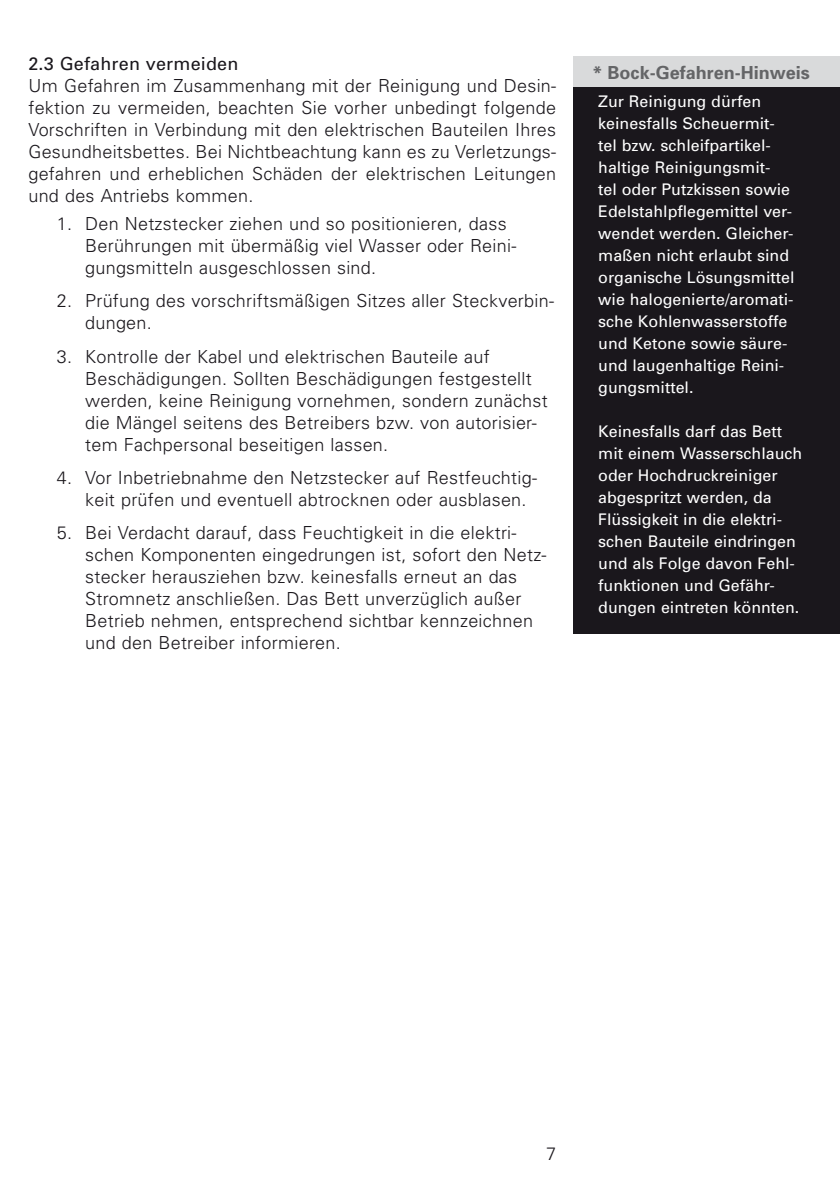
<style>
.page{position:relative;width:840px;height:1191px;background:#fff}
.page>*{position:absolute;margin:0;border:0;box-sizing:border-box;transform-origin:0 0}
.t1{font:300 18px/22px "Univers";letter-spacing:.015em;color:#1a171c}
.t2{font:700 18px "Univers";color:#646567}
.t3{font:18px "Univers";letter-spacing:.01em;color:#1a171c}
.t4{font:16px/22px "Univers";color:#fff}
</style>
<div class="page">
<div style="left:573px;top:57px;width:266px;height:30px;background:#d9dadb"></div>
<div style="left:573px;top:87px;width:266px;height:546px;background:#1a171c"></div>
<p class="t3" style="left:28px;top:57px;width:211px">2.3 Gefahren vermeiden</p>
<p class="t1" style="left:28px;top:76px;width:529px;text-align:justify">Um Gefahren im Zusammenhang mit der Reinigung und Desin&shy;fektion zu vermeiden, beachten Sie vorher unbedingt folgende Vorschriften in Verbindung mit den elektrischen Bauteilen Ihres Gesundheitsbettes. Bei Nichtbeachtung kann es zu Verletzungs&shy;gefahren und erheblichen Schäden der elektrischen Leitungen und des Antriebs kommen.</p>
<p class="t1" style="left:85px;top:214px;width:432px;text-indent:-28px">1. Den Netzstecker ziehen und so positionieren, dass<br>Berührungen mit übermäßig viel Wasser oder Reini&shy;gungsmitteln ausgeschlossen sind.</p>
<p class="t1" style="left:85px;top:291px;width:470px;text-indent:-28px">2. Prüfung des vorschriftsmäßigen Sitzes aller Steckverbin&shy;dungen.</p>
<p class="t1" style="left:85px;top:347px;width:464px;text-indent:-28px">3. Kontrolle der Kabel und elektrischen Bauteile auf Beschädigungen. Sollten Beschädigungen festgestellt werden, keine Reinigung vornehmen, sondern zunächst die Mängel seitens des Betreibers bzw. von autorisier&shy;tem Fachpersonal beseitigen lassen.</p>
<p class="t1" style="left:85px;top:468px;width:453px;text-indent:-28px">4. Vor Inbetriebnahme den Netzstecker auf Restfeuchtig&shy;keit prüfen und eventuell abtrocknen oder ausblasen.</p>
<p class="t1" style="left:85px;top:523px;width:462px;text-indent:-28px">5. Bei Verdacht darauf, dass Feuchtigkeit in die elektri&shy;schen Komponenten eingedrungen ist, sofort den Netz&shy;stecker herausziehen bzw. keinesfalls erneut an das Stromnetz anschließen. Das Bett unverzüglich außer Betrieb nehmen, entsprechend sichtbar kennzeichnen und den Betreiber informieren.</p>
<p class="t2" style="left:592px;top:66px;width:219px">* Bock-Gefahren-Hinweis</p>
<p class="t4" style="left:598px;top:92px;width:198px">Zur Reinigung dürfen keinesfalls Scheuermit&shy;tel bzw. schleifpartikel&shy;haltige Reinigungsmit-<br>tel oder Putzkissen sowie<br>Edelstahlpflegemittel ver&shy;wendet werden. Gleicher&shy;maßen nicht erlaubt sind organische Lösungsmittel wie halogenierte/aromati&shy;sche Kohlenwasserstoffe und Ketone sowie säure&shy;und laugenhaltige Reini&shy;gungsmittel.</p>
<p class="t4" style="left:598px;top:422px;width:205px">Keinesfalls darf das Bett mit einem Wasserschlauch oder Hochdruckreiniger abgespritzt werden, da<br>Flüssigkeit in die elektri&shy;schen Bauteile eindringen und als Folge davon Fehl&shy;funktionen und Gefähr&shy;dungen eintreten könnten.</p>
<p class="t1" style="left:546px;top:1144px;width:12px">7</p>
</div>
